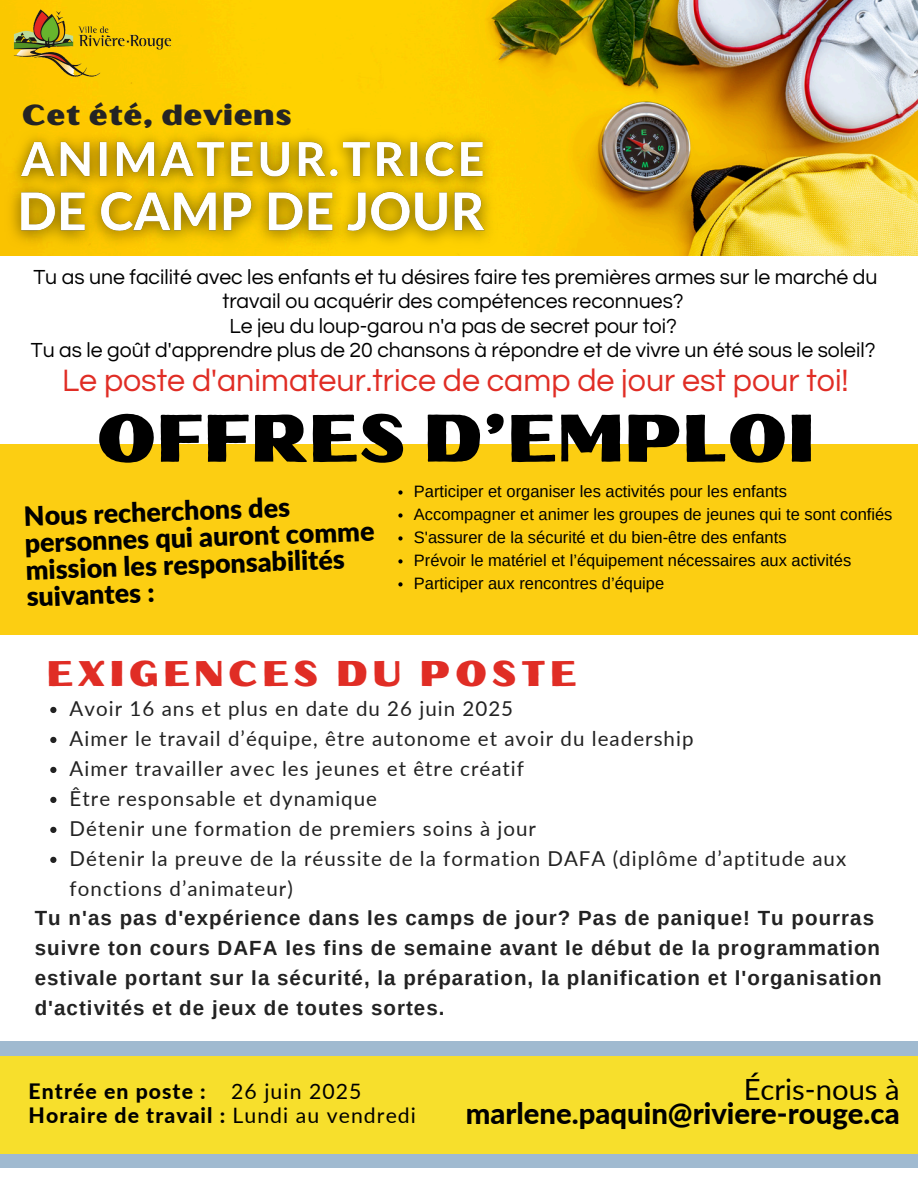
<style>
.page{position:relative;width:918px;height:1188px;background:#fff}
.page>*{position:absolute;margin:0;border:0;box-sizing:border-box;transform-origin:0 0}
.t1{font:67.2px "Oilvare Base";color:#000}
.t2{font:35.85px "Oilvare Base";letter-spacing:.12em;color:#e02d25}
.t3{font:32.25px "Questrial";color:#e02d25}
.t4{font:800 29.25px/23.7px "Lato";color:#000;text-align:right}
.t5{font:28.95px "Oilvare Base";color:#242424}
.t6{font:900 26.85px/26.8px "Lato Latin";color:#000}
.t7{font:21.15px/24.6px "Questrial";color:#000;text-align:center}
.t8{font:800 21.15px "Lato";letter-spacing:.05em;color:#000}
.t9{font:20.55px/30px "Lato";letter-spacing:.05em;color:#222}
.t10{font:700 20.55px/30px "Arimo";letter-spacing:.05em;color:#222}
.t11{font:16.5px "Arimo";color:#000}
.s1{font-weight:400}
</style>
<div class="page">
<img style="left:0;top:0;width:918px;height:256px">
<div style="left:0;top:1042px;width:918px;height:126px;background:#a0bad0"></div>
<div style="left:0;top:1056px;width:918px;height:98px;background:#f7df2c"></div>
<div style="left:0;top:445px;width:918px;height:190px;background:#fcce12"></div>
<img style="left:11px;top:4px;width:162px;height:78px">
<img style="left:0;top:121px;width:506px;height:49px">
<svg style="left:50px;top:707px;width:6px;height:6px"></svg>
<svg style="left:50px;top:737px;width:6px;height:6px"></svg>
<svg style="left:50px;top:767px;width:6px;height:6px"></svg>
<svg style="left:50px;top:797px;width:6px;height:6px"></svg>
<svg style="left:50px;top:827px;width:6px;height:6px"></svg>
<svg style="left:50px;top:857px;width:6px;height:6px"></svg>
<img style="left:0;top:170px;width:509px;height:86px">
<svg style="left:398px;top:490px;width:5px;height:5px"></svg>
<svg style="left:398px;top:513px;width:5px;height:5px"></svg>
<svg style="left:398px;top:536px;width:5px;height:5px"></svg>
<svg style="left:398px;top:559px;width:5px;height:5px"></svg>
<svg style="left:398px;top:582px;width:5px;height:4px"></svg>
<p class="t5" style="left:22px;top:97px;width:272px">Cet été, deviens</p>
<p class="t7" style="left:33px;top:265px;width:846px">Tu as une facilité avec les enfants et tu désires faire tes premières armes sur le marché du travail ou acquérir des compétences reconnues?</p>
<p class="t7" style="left:229px;top:314px;width:449px">Le jeu du loup-garou n'a pas de secret pour toi?</p>
<p class="t7" style="left:31px;top:338px;width:846px">Tu as le goût d'apprendre plus de 20 chansons à répondre et de vivre un été sous le soleil?</p>
<p class="t3" style="left:62px;top:365px;width:788px">Le poste d'animateur.trice de camp de jour est pour toi!</p>
<p class="t1" style="left:96px;top:397px;width:720px">OFFRES D’EMPLOI</p>
<p class="t6" style="left:23px;top:504px;width:351px;rotate:-2deg">Nous recherchons des personnes qui auront comme mission les responsabilités suivantes :</p>
<p class="t11" style="left:414px;top:482px;width:375px">Participer et organiser les activités pour les enfants</p>
<p class="t11" style="left:414px;top:505px;width:480px">Accompagner et animer les groupes de jeunes qui te sont confiés</p>
<p class="t11" style="left:414px;top:528px;width:374px">S'assurer de la sécurité et du bien-être des enfants</p>
<h4 class="t11" style="left:414px;top:551px;width:439px">Prévoir le matériel et l’équipement nécessaires aux activités</h4>
<h3 class="t11" style="left:414px;top:574px;width:252px">Participer aux rencontres d’équipe</h3>
<h1 class="t2" style="left:47px;top:651px;width:532px">EXIGENCES DU POSTE</h1>
<p class="t9" style="left:70px;top:693px;width:445px">Avoir 16 ans et plus en date du 26 juin 2025</p>
<p class="t9" style="left:70px;top:723px;width:625px">Aimer le travail d’équipe, être autonome et avoir du leadership</p>
<h5 class="t9" style="left:70px;top:753px;width:456px">Aimer travailler avec les jeunes et être créatif</h5>
<p class="t9" style="left:70px;top:783px;width:309px">Être responsable et dynamique</p>
<p class="t9" style="left:70px;top:813px;width:468px">Détenir une formation de premiers soins à jour</p>
<p class="t9" style="left:70px;top:843px;width:778px">Détenir la preuve de la réussite de la formation DAFA (diplôme d’aptitude aux fonctions d’animateur)</p>
<p class="t10" style="left:35px;top:903px;width:849px">Tu n'as pas d'expérience dans les camps de jour? Pas de panique! Tu pourras suivre ton cours DAFA les fins de semaine avant le début de la programmation estivale portant sur la sécurité, la préparation, la planification et l'organisation d'activités et de jeux de toutes sortes.</p>
<p class="t8" style="left:29px;top:1078px;width:334px">Entrée en poste : <span class="s1">26 juin 2025</span></p>
<p class="t8" style="left:29px;top:1102px;width:389px">Horaire de travail : <span class="s1">Lundi au vendredi</span></p>
<h6 class="t4" style="left:466px;top:1077px;width:435px"><span class="s1">Écris-nous à </span>marlene.paquin@riviere-rouge.ca</h6>
</div>
